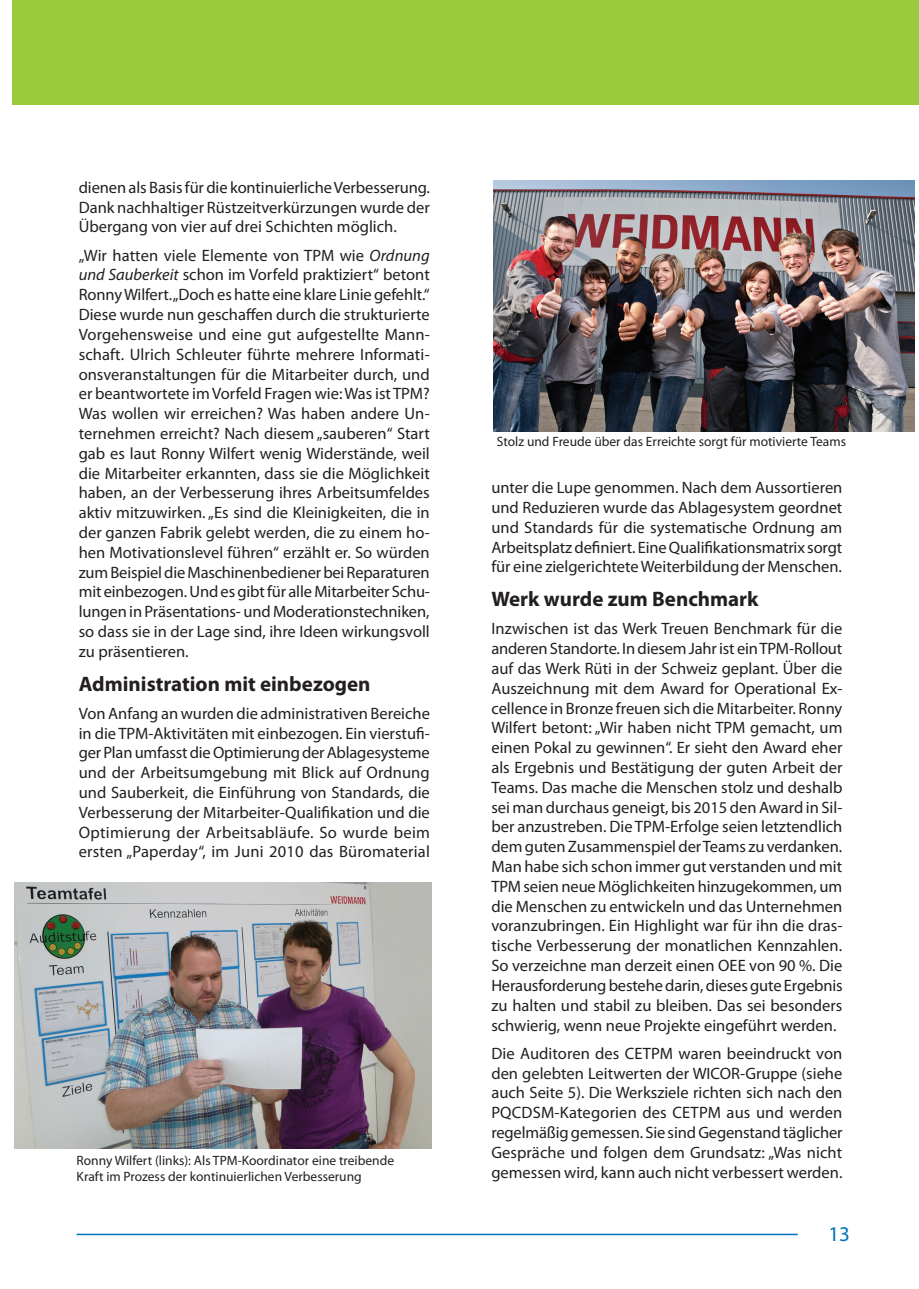
<style>
.page{position:relative;width:919px;height:1289px;background:#fff}
.page>*{position:absolute;margin:0;border:0;box-sizing:border-box;transform-origin:0 0}
.t1{font:700 21px "Myriad Pro";color:#231f20}
.t2{font:21px "Myriad Pro";color:#0072bc}
.t3{font:16.5px/19.8px "Myriad Pro";color:#231f20;text-align:justify}
.t4{font:13.5px/16.2px "Myriad Pro";color:#231f20}
.s1{font-style:italic}
</style>
<div class="page">
<hr style="left:77px;top:1233px;width:720px;height:2px;background:#0072bc">
<div style="left:13px;top:0;width:905px;height:104px;background:#99ca3b"></div>
<img style="left:493px;top:180px;width:421px;height:252px">
<img style="left:15px;top:882px;width:417px;height:266px">
<p class="t3" style="left:79px;top:177px;width:353px">dienen als Basis für die kontinuierliche Verbesserung.<br>Dank nachhaltiger Rüstzeitverkürzungen wurde der Übergang von vier auf drei Schichten möglich.</p>
<p class="t3" style="left:79px;top:245px;width:352px">„Wir hatten viele Elemente von TPM wie <span class="s1">Ordnung und Sauberkeit</span> schon im Vorfeld praktiziert“ betont Ronny Wilfert. „Doch es hatte eine klare Linie gefehlt.“ Diese wurde nun geschaffen durch die strukturierte Vorgehensweise und eine gut aufgestellte Mann&shy;schaft. Ulrich Schleuter führte mehrere Informati&shy;onsveranstaltungen für die Mitarbeiter durch, und er beantwortete im Vorfeld Fragen wie: Was ist TPM?<br>Was wollen wir erreichen? Was haben andere Un&shy;ternehmen erreicht? Nach diesem „sauberen“ Start gab es laut Ronny Wilfert wenig Widerstände, weil die Mitarbeiter erkannten, dass sie die Möglichkeit haben, an der Verbesserung ihres Arbeitsumfeldes aktiv mitzuwirken. „Es sind die Kleinigkeiten, die in der ganzen Fabrik gelebt werden, die zu einem ho&shy;hen Motivationslevel führen“ erzählt er. So würden zum Beispiel die Maschinenbediener bei Reparaturen mit einbezogen. Und es gibt für alle Mitarbeiter Schu&shy;lungen in Präsentations- und Moderationstechniken, so dass sie in der Lage sind, ihre Ideen wirkungsvoll zu präsentieren.</p>
<p class="t1" style="left:79px;top:669px;width:293px">Administration mit einbezogen</p>
<p class="t3" style="left:79px;top:703px;width:353px">Von Anfang an wurden die administrativen Bereiche in die TPM-Aktivitäten mit einbezogen. Ein vierstufi&shy;ger Plan umfasst die Optimierung der Ablagesysteme und der Arbeitsumgebung mit Blick auf Ordnung und Sauberkeit, die Einführung von Standards, die Verbesserung der Mitarbeiter-Qualifikation und die Optimierung der Arbeitsabläufe. So wurde beim ersten „Paperday“, im Juni 2010 das Büromaterial</p>
<p class="t4" style="left:77px;top:1152px;width:319px">Ronny Wilfert (links): Als TPM-Koordinator eine treibende<br>Kraft im Prozess der kontinuierlichen Verbesserung</p>
<p class="t4" style="left:496px;top:433px;width:351px">Stolz und Freude über das Erreichte sorgt für motivierte Teams</p>
<p class="t3" style="left:491px;top:477px;width:352px">unter die Lupe genommen. Nach dem Aussortieren und Reduzieren wurde das Ablagesystem geordnet und Standards für die systematische Ordnung am Arbeitsplatz definiert. Eine Qualifikationsmatrix sorgt für eine zielgerichtete Weiterbildung der Menschen.</p>
<p class="t1" style="left:491px;top:585px;width:269px">Werk wurde zum Benchmark</p>
<p class="t3" style="left:491px;top:618px;width:353px">Inzwischen ist das Werk Treuen Benchmark für die anderen Standorte. In diesem Jahr ist ein TPM-Rollout auf das Werk Rüti in der Schweiz geplant. Über die Auszeichnung mit dem Award for Operational Ex&shy;cellence in Bronze freuen sich die Mitarbeiter. Ronny Wilfert betont: „Wir haben nicht TPM gemacht, um einen Pokal zu gewinnen“. Er sieht den Award eher als Ergebnis und Bestätigung der guten Arbeit der Teams. Das mache die Menschen stolz und deshalb sei man durchaus geneigt, bis 2015 den Award in Sil&shy;ber anzustreben. Die TPM-Erfolge seien letztendlich dem guten Zusammenspiel der Teams zu verdanken.<br>Man habe sich schon immer gut verstanden und mit TPM seien neue Möglichkeiten hinzugekommen, um die Menschen zu entwickeln und das Unternehmen voranzubringen. Ein Highlight war für ihn die dras&shy;tische Verbesserung der monatlichen Kennzahlen.<br>So verzeichne man derzeit einen OEE von 90 %. Die Herausforderung bestehe darin, dieses gute Ergebnis zu halten und stabil zu bleiben. Das sei besonders schwierig, wenn neue Projekte eingeführt werden.</p>
<p class="t3" style="left:491px;top:1043px;width:352px">Die Auditoren des CETPM waren beeindruckt von den gelebten Leitwerten der WICOR-Gruppe (siehe auch Seite 5). Die Werksziele richten sich nach den PQCDSM-Kategorien des CETPM aus und werden regelmäßig gemessen. Sie sind Gegenstand täglicher Gespräche und folgen dem Grundsatz: „Was nicht gemessen wird, kann auch nicht verbessert werden.</p>
<p class="t2" style="left:828px;top:1220px;width:23px">13</p>
</div>
